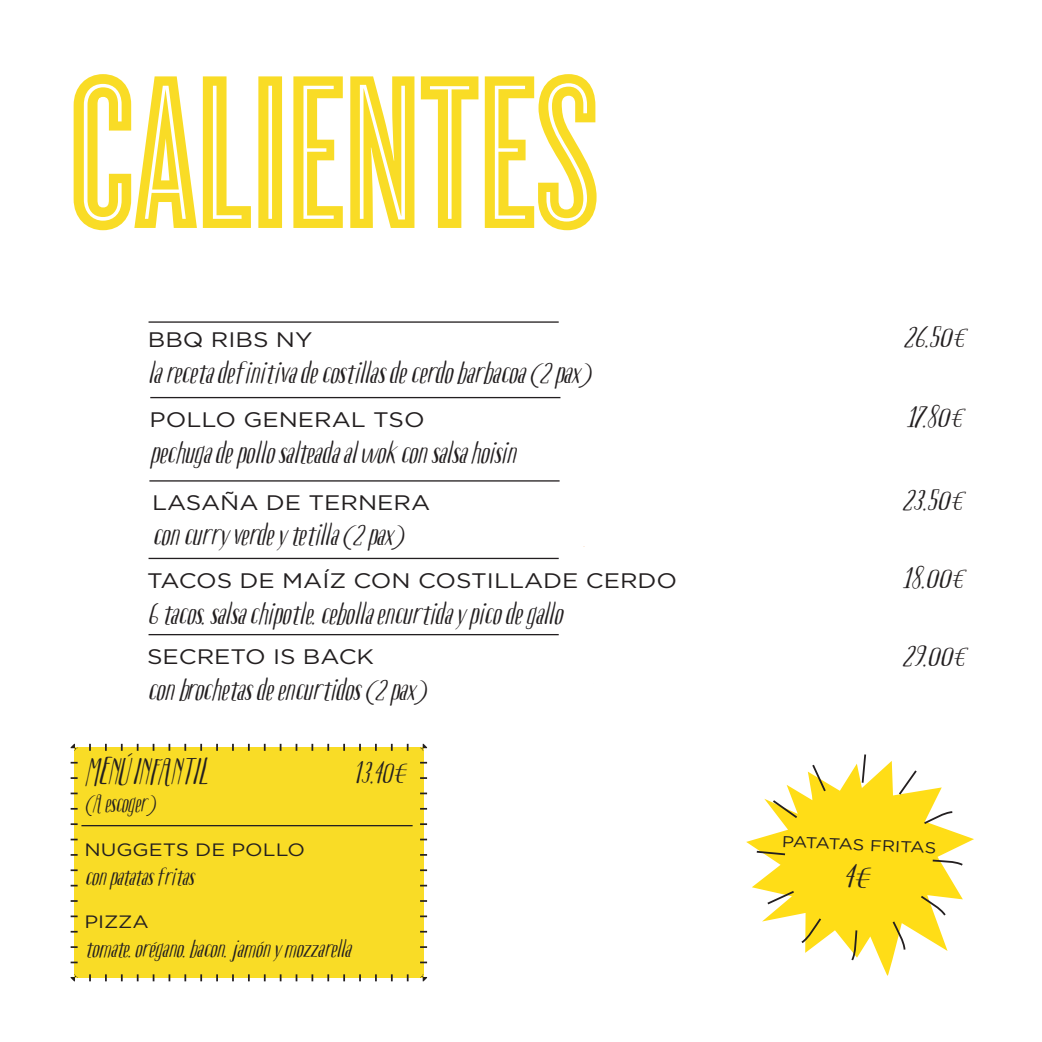
<style>
.page{position:relative;width:1042px;height:1042px;background:#fff}
.page>*{position:absolute;margin:0;border:0;box-sizing:border-box;transform-origin:0 0}
.t1{font:227.5px "Cyclone Shaded";color:#f9dc26}
.t2{font:italic 37.27px "Boho Sans";color:#231f20}
.t3{font:italic 33.25px "Boho Sans";color:#231f20;scale:1.16 1}
.t4{font:italic 31.5px "Boho Sans";color:#231f20}
.t5{font:italic 29.75px "Boho Sans";color:#231f20;scale:1.16 1}
.t6{font:italic 29.75px "Boho Serif W00";color:#231f20;scale:1.16 1}
.t7{font:italic 25.38px "Boho Sans";color:#231f20}
.t8{font:italic 23.8px "Boho Sans";color:#231f20;scale:1.16 1}
.t9{font:21px "Gotham";color:#231f20;scale:1.16 1}
.t10{font:17.85px "Gotham";color:#231f20;scale:1.16 1}
.t11{font:15.75px "Gotham";color:#231f20;scale:1.16 1}
</style>
<div class="page">
<hr style="left:149px;top:480px;width:410px;height:1px;background:#231f20">
<hr style="left:149px;top:558px;width:410px;height:1px;background:#231f20">
<hr style="left:149px;top:321px;width:410px;height:2px;background:#231f20">
<hr style="left:149px;top:634px;width:410px;height:1px;background:#231f20">
<div style="left:74px;top:747px;width:349px;height:231px;background:#f9dc26"></div>
<svg style="left:70px;top:974px;width:338px;height:8px"></svg>
<svg style="left:70px;top:743px;width:12px;height:220px"></svg>
<svg style="left:89px;top:743px;width:339px;height:12px"></svg>
<svg style="left:420px;top:762px;width:8px;height:220px"></svg>
<hr style="left:150px;top:397px;width:410px;height:1px;background:#231f20">
<hr style="left:81px;top:825px;width:332px;height:1px;background:#231f20">
<svg style="left:746px;top:761px;width:228px;height:215px;fill:#ffdd17"></svg>
<svg style="left:897px;top:768px;width:21px;height:28px"></svg>
<svg style="left:882px;top:887px;width:65px;height:64px"></svg>
<svg style="left:922px;top:810px;width:32px;height:15px"></svg>
<svg style="left:850px;top:928px;width:8px;height:34px"></svg>
<svg style="left:860px;top:754px;width:7px;height:31px"></svg>
<svg style="left:931px;top:858px;width:34px;height:9px"></svg>
<svg style="left:755px;top:763px;width:80px;height:202px"></svg>
<h1 class="t1" style="left:69px;top:28px;width:532px">cALIENTES</h1>
<p class="t9" style="left:148px;top:328px;width:143px">BBQ RIBS NY</p>
<p class="t5" style="left:148px;top:355px;width:382px">la receta definitiva de costillas de cerdo barbacoa (2 pax)</p>
<p class="t9" style="left:150px;top:408px;width:239px">POLLO GENERAL TSO</p>
<p class="t5" style="left:150px;top:435px;width:317px">pechuga de pollo salteada al wok con salsa hoisin</p>
<p class="t9" style="left:152px;top:490px;width:241px">LASAÑA DE TERNERA</p>
<p class="t5" style="left:152px;top:517px;width:218px">con curry verde y tetilla (2 pax)</p>
<p class="t9" style="left:147px;top:569px;width:458px">TACOS DE MAÍZ CON COSTILLADE CERDO</p>
<p class="t5" style="left:147px;top:596px;width:359px">6 tacos, salsa chipotle, cebolla encurtida y pico de gallo</p>
<p class="t9" style="left:147px;top:645px;width:197px">SECRETO IS BACK</p>
<p class="t5" style="left:147px;top:672px;width:241px">con brochetas de encurtidos (2 pax)</p>
<p class="t2" style="left:84px;top:750px;width:125px">MENÚ INFANTIL</p>
<p class="t7" style="left:84px;top:788px;width:72px">(A escoger)</p>
<p class="t10" style="left:84px;top:840px;width:192px">NUGGETS DE POLLO</p>
<p class="t8" style="left:84px;top:863px;width:96px">con patatas fritas</p>
<p class="t10" style="left:84px;top:911px;width:57px">PIZZA</p>
<p class="t8" style="left:84px;top:934px;width:231px">tomate, orégano, bacon, jamón y mozzarella</p>
<p class="t4" style="left:354px;top:754px;width:54px">13,40€</p>
<p class="t6" style="left:904px;top:319px;width:55px">26,50€</p>
<p class="t6" style="left:906px;top:400px;width:51px">17,80€</p>
<p class="t6" style="left:902px;top:482px;width:54px">23,50€</p>
<p class="t6" style="left:902px;top:560px;width:55px">18,00€</p>
<p class="t6" style="left:902px;top:638px;width:56px">29,00€</p>
<p class="t11" style="left:782px;top:832px;width:135px;rotate:3deg">PATATAS FRITAS</p>
<p class="t3" style="left:843px;top:856px;width:24px">4€</p>
</div>
